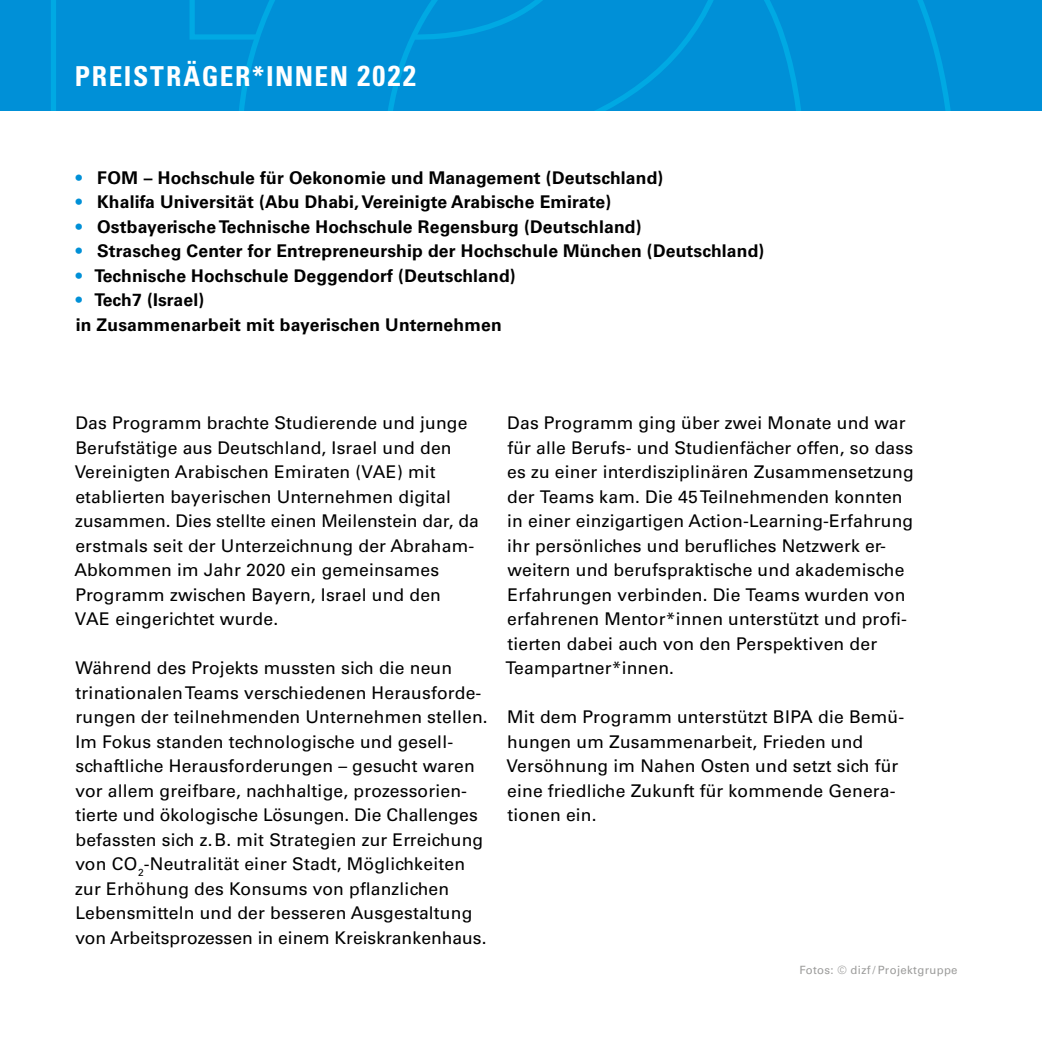
<style>
.page{position:relative;width:1042px;height:1042px;background:#fff}
.page>*{position:absolute;margin:0;border:0;box-sizing:border-box;transform-origin:0 0}
.t1{font:700 condensed 27.47px "Univers LT Std";letter-spacing:.055em;color:#fff}
.t2{font:17.5px/24.5px "Univers LT Std";letter-spacing:.01em;color:#000}
.t3{font:700 17.5px/24.5px "Univers LT Std";letter-spacing:.01em;color:#000}
.t4{font:11.38px "Univers LT Std";letter-spacing:.03em;color:#9d9d9c}
.s1{font-size:28.88px}
.s2{color:#0090d7}
</style>
<div class="page">
<div style="left:0;top:0;width:1042px;height:111px;background:#0090d7"></div>
<svg style="left:51px;top:0;width:183px;height:111px"></svg>
<svg style="left:234px;top:0;width:41px;height:111px"></svg>
<svg style="left:388px;top:0;width:563px;height:111px"></svg>
<h1 class="t1" style="left:75px;top:59px;width:342px">PREISTRÄGER*INNEN <span class="s1">2022</span></h1>
<p class="t3" style="left:76px;top:166px;width:589px"><span class="s2">•</span> FOM – Hochschule für Oekonomie und Management (Deutschland)</p>
<p class="t3" style="left:76px;top:190px;width:537px"><span class="s2">•</span> Khalifa Universität (Abu Dhabi, Vereinigte Arabische Emirate)</p>
<p class="t3" style="left:76px;top:215px;width:567px"><span class="s2">•</span> Ostbayerische Technische Hochschule Regensburg (Deutschland)</p>
<p class="t3" style="left:76px;top:239px;width:690px"><span class="s2">•</span> Strascheg Center for Entrepreneurship der Hochschule München (Deutschland)</p>
<p class="t3" style="left:76px;top:264px;width:442px"><span class="s2">•</span> Technische Hochschule Deggendorf (Deutschland)</p>
<p class="t3" style="left:76px;top:288px;width:427px"><span class="s2">•</span> Tech7 (Israel)<br>in Zusammenarbeit mit bayerischen Unternehmen</p>
<p class="t2" style="left:74px;top:411px;width:406px">Das Programm brachte Studierende und junge Berufstätige aus Deutschland, Israel und den Vereinigten Arabischen Emiraten (VAE) mit etablierten bayerischen Unternehmen digital zusammen. Dies stellte einen Meilenstein dar, da erstmals seit der Unterzeichnung der Abraham-Abkommen im Jahr 2020 ein gemeinsames Programm zwischen Bayern, Israel und den VAE eingerichtet wurde.</p>
<p class="t2" style="left:75px;top:656px;width:414px">Während des Projekts mussten sich die neun trinationalen Teams verschiedenen Herausforde&shy;rungen der teilnehmenden Unternehmen stellen.<br>Im Fokus standen technologische und gesell&shy;schaftliche Herausforderungen – gesucht waren vor allem greifbare, nachhaltige, prozessorien&shy;tierte und ökologische Lösungen. Die Challenges befassten sich z. B. mit Strategien zur Erreichung von CO<sub>2</sub>-Neutralität einer Stadt, Möglichkeiten zur Erhöhung des Konsums von pflanzlichen Lebensmitteln und der besseren Ausgestaltung von Arbeitsprozessen in einem Kreiskrankenhaus.</p>
<p class="t2" style="left:505px;top:411px;width:410px">Das Programm ging über zwei Monate und war für alle Berufs- und Studienfächer offen, so dass es zu einer interdisziplinären Zusammensetzung der Teams kam. Die 45 Teilnehmenden konnten in einer einzigartigen Action-Learning-Erfahrung ihr persönliches und berufliches Netzwerk er&shy;weitern und berufspraktische und akademische Erfahrungen verbinden. Die Teams wurden von erfahrenen Mentor*innen unterstützt und profi&shy;tierten dabei auch von den Perspektiven der Teampartner*innen.</p>
<p class="t2" style="left:506px;top:705px;width:399px">Mit dem Programm unterstützt BIPA die Bemü&shy;hungen um Zusammenarbeit, Frieden und Versöhnung im Nahen Osten und setzt sich für eine friedliche Zukunft für kommende Genera&shy;tionen ein.</p>
<p class="t4" style="left:799px;top:963px;width:160px">Fotos: © dizf / Projektgruppe</p>
</div>
